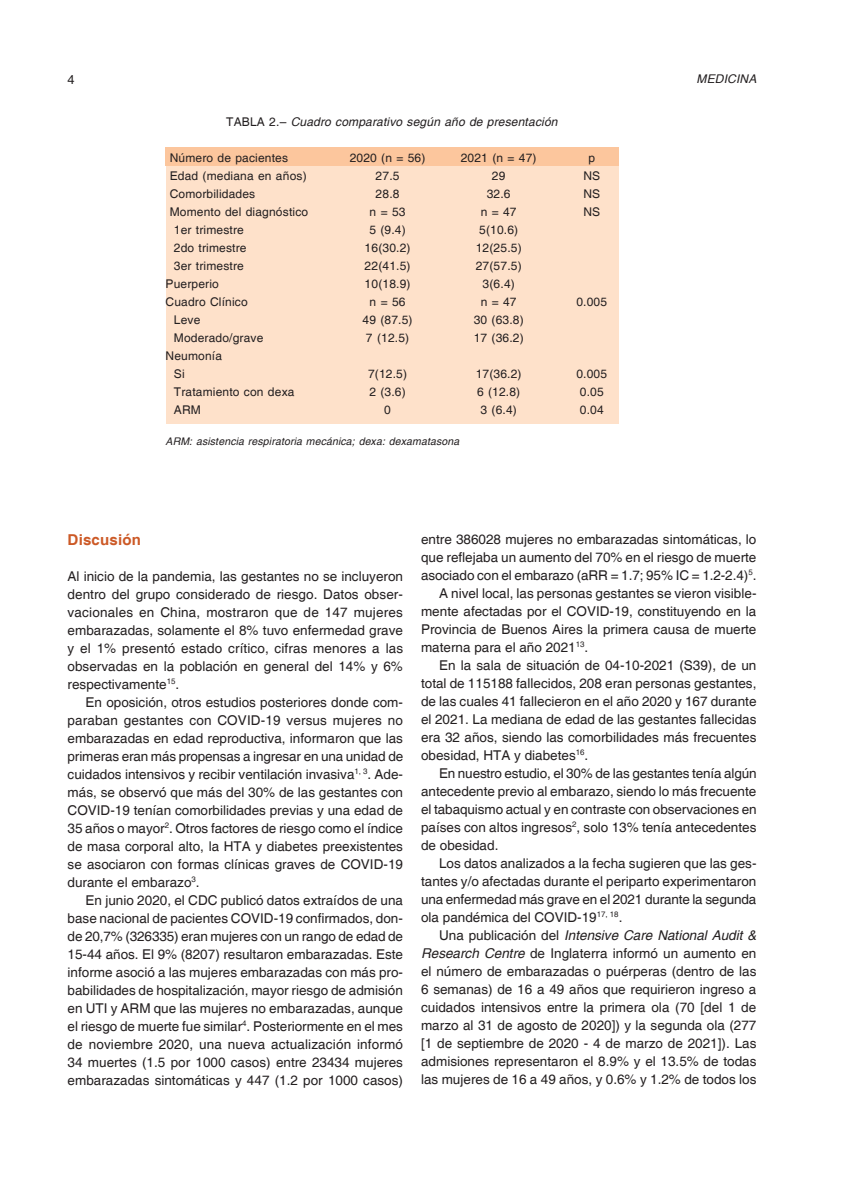
<style>
.page{position:relative;width:851px;height:1191px;background:#fff}
.page>*{position:absolute;margin:0;border:0;box-sizing:border-box;transform-origin:0 0}
.subtit{font:700 15px "Helvetica";letter-spacing:.015em;color:#cc5926}
.texto{font:13.5px/18px "Helvetica";color:#231f20;text-align:justify}
.texto1{font:13.5px/18px "Helvetica";color:#231f20;text-align:justify}
.t1{font:12.75px "Helvetica";color:#231f20}
.tabla{font:12px "Helvetica";letter-spacing:.015em;color:#231f20}
.tablatit{font:italic 12px "Helvetica";letter-spacing:.015em;color:#231f20}
.tablapie{font:italic 10.5px "Helvetica";letter-spacing:.015em;color:#231f20}
.s1{font-style:normal}
.s2{font-style:italic}
</style>
<div class="page">
<div style="left:166px;top:166px;width:452px;height:257px;background:#fee1ca"></div>
<div style="left:165px;top:148px;width:453px;height:18px;background:#fcc69d"></div>
<p class="t1" style="left:67px;top:72px;width:9px">4</p>
<p class="tablatit" style="left:696px;top:72px;width:61px">MEDICINA</p>
<p class="tablatit" style="left:226px;top:114px;width:333px"><span class="s1">TABLA 2.–</span> Cuadro comparativo según año de presentación</p>
<p class="tabla" style="left:170px;top:151px;width:120px">Número de pacientes</p>
<p class="tabla" style="left:349px;top:151px;width:77px">2020 (n = 56)</p>
<p class="tabla" style="left:460px;top:151px;width:77px">2021 (n = 47)</p>
<p class="tabla" style="left:588px;top:151px;width:8px">p</p>
<p class="tabla" style="left:170px;top:169px;width:138px">Edad (mediana en años)</p>
<p class="tabla" style="left:375px;top:169px;width:25px">27.5</p>
<p class="tabla" style="left:492px;top:169px;width:15px">29</p>
<p class="tabla" style="left:583px;top:169px;width:18px">NS</p>
<p class="tabla" style="left:170px;top:187px;width:87px">Comorbilidades</p>
<p class="tabla" style="left:375px;top:187px;width:25px">28.8</p>
<p class="tabla" style="left:486px;top:187px;width:25px">32.6</p>
<p class="tabla" style="left:583px;top:187px;width:18px">NS</p>
<p class="tabla" style="left:170px;top:205px;width:140px">Momento del diagnóstico</p>
<p class="tabla" style="left:369px;top:205px;width:37px">n = 53</p>
<p class="tabla" style="left:480px;top:205px;width:37px">n = 47</p>
<p class="tabla" style="left:583px;top:205px;width:18px">NS</p>
<p class="tabla" style="left:174px;top:223px;width:72px">1er trimestre</p>
<p class="tabla" style="left:369px;top:223px;width:38px">5 (9.4)</p>
<p class="tabla" style="left:479px;top:223px;width:41px">5(10.6)</p>
<p class="tabla" style="left:174px;top:241px;width:74px">2do trimestre</p>
<p class="tabla" style="left:364px;top:241px;width:47px">16(30.2)</p>
<p class="tabla" style="left:475px;top:241px;width:47px">12(25.5)</p>
<p class="tabla" style="left:174px;top:259px;width:72px">3er trimestre</p>
<p class="tabla" style="left:364px;top:259px;width:47px">22(41.5)</p>
<p class="tabla" style="left:475px;top:259px;width:47px">27(57.5)</p>
<p class="tabla" style="left:165px;top:277px;width:55px">Puerperio</p>
<p class="tabla" style="left:364px;top:277px;width:47px">10(18.9)</p>
<p class="tabla" style="left:482px;top:277px;width:34px">3(6.4)</p>
<p class="tabla" style="left:165px;top:295px;width:84px">Cuadro Clínico</p>
<p class="tabla" style="left:369px;top:295px;width:37px">n = 56</p>
<p class="tabla" style="left:480px;top:295px;width:37px">n = 47</p>
<p class="tabla" style="left:576px;top:295px;width:32px">0.005</p>
<p class="tabla" style="left:174px;top:313px;width:28px">Leve</p>
<p class="tabla" style="left:362px;top:313px;width:52px">49 (87.5)</p>
<p class="tabla" style="left:473px;top:313px;width:52px">30 (63.8)</p>
<p class="tabla" style="left:174px;top:331px;width:91px">Moderado/grave</p>
<p class="tabla" style="left:366px;top:331px;width:45px">7 (12.5)</p>
<p class="tabla" style="left:473px;top:331px;width:52px">17 (36.2)</p>
<p class="tabla" style="left:165px;top:349px;width:58px">Neumonía</p>
<p class="tabla" style="left:174px;top:367px;width:12px">Si</p>
<p class="tabla" style="left:368px;top:367px;width:41px">7(12.5)</p>
<p class="tabla" style="left:475px;top:367px;width:47px">17(36.2)</p>
<p class="tabla" style="left:576px;top:367px;width:32px">0.005</p>
<p class="tabla" style="left:174px;top:385px;width:122px">Tratamiento con dexa</p>
<p class="tabla" style="left:369px;top:385px;width:38px">2 (3.6)</p>
<p class="tabla" style="left:477px;top:385px;width:45px">6 (12.8)</p>
<p class="tabla" style="left:579px;top:385px;width:25px">0.05</p>
<p class="tabla" style="left:174px;top:403px;width:28px">ARM</p>
<p class="tabla" style="left:384px;top:403px;width:8px">0</p>
<p class="tabla" style="left:480px;top:403px;width:38px">3 (6.4)</p>
<p class="tabla" style="left:579px;top:403px;width:25px">0.04</p>
<p class="tablapie" style="left:165px;top:435px;width:295px">ARM: asistencia respiratoria mecánica; dexa: dexamatasona</p>
<p class="subtit" style="left:68px;top:530px;width:75px">Discusión</p>
<p class="texto1" style="left:68px;top:567px;width:337px">Al inicio de la pandemia, las gestantes no se incluyeron dentro del grupo considerado de riesgo. Datos obser&shy;vacionales en China, mostraron que de 147 mujeres embarazadas, solamente el 8% tuvo enfermedad grave y el 1% presentó estado crítico, cifras menores a las observadas en la población en general del 14% y 6% respectivamente<sup>15</sup>.</p>
<p class="texto" style="left:68px;top:693px;width:337px;text-indent:18px">En oposición, otros estudios posteriores donde com&shy;paraban gestantes con COVID-19 versus mujeres no embarazadas en edad reproductiva, informaron que las primeras eran más propensas a ingresar en una unidad de cuidados intensivos y recibir ventilación invasiva<sup>1,</sup> <sup>3</sup>. Ade&shy;más, se observó que más del 30% de las gestantes con COVID-19 tenían comorbilidades previas y una edad de 35 años o mayor<sup>2</sup>. Otros factores de riesgo como el índice de masa corporal alto, la HTA y diabetes preexistentes se asociaron con formas clínicas graves de COVID-19 durante el embarazo<sup>3</sup>.</p>
<p class="texto" style="left:68px;top:891px;width:337px;text-indent:18px">En junio 2020, el CDC publicó datos extraídos de una base nacional de pacientes COVID-19 confirmados, don&shy;de 20,7% (326335) eran mujeres con un rango de edad de 15-44 años. El 9% (8207) resultaron embarazadas. Este informe asoció a las mujeres embarazadas con más pro&shy;babilidades de hospitalización, mayor riesgo de admisión en UTI y ARM que las mujeres no embarazadas, aunque el riesgo de muerte fue similar<sup>4</sup>. Posteriormente en el mes de noviembre 2020, una nueva actualización informó 34 muertes (1.5 por 1000 casos) entre 23434 mujeres embarazadas sintomáticas y 447 (1.2 por 1000 casos)</p>
<p class="texto" style="left:421px;top:530px;width:337px">entre 386028 mujeres no embarazadas sintomáticas, lo que reflejaba un aumento del 70% en el riesgo de muerte asociado con el embarazo (aRR = 1.7; 95% IC = 1.2-2.4)<sup>5</sup>.</p>
<p class="texto" style="left:421px;top:584px;width:337px;text-indent:18px">A nivel local, las personas gestantes se vieron visible&shy;mente afectadas por el COVID-19, constituyendo en la Provincia de Buenos Aires la primera causa de muerte materna para el año 2021<sup>13</sup>.</p>
<p class="texto" style="left:421px;top:656px;width:337px;text-indent:18px">En la sala de situación de 04-10-2021 (S39), de un total de 115188 fallecidos, 208 eran personas gestantes, de las cuales 41 fallecieron en el año 2020 y 167 durante el 2021. La mediana de edad de las gestantes fallecidas era 32 años, siendo las comorbilidades más frecuentes obesidad, HTA y diabetes<sup>16</sup>.</p>
<p class="texto" style="left:421px;top:764px;width:337px;text-indent:18px">En nuestro estudio, el 30% de las gestantes tenía algún antecedente previo al embarazo, siendo lo más frecuente el tabaquismo actual y en contraste con observaciones en países con altos ingresos<sup>2</sup>, solo 13% tenía antecedentes de obesidad.</p>
<p class="texto" style="left:421px;top:854px;width:337px;text-indent:18px">Los datos analizados a la fecha sugieren que las ges&shy;tantes y/o afectadas durante el periparto experimentaron una enfermedad más grave en el 2021 durante la segunda ola pandémica del COVID-19<sup>17,</sup> <sup>18</sup>.</p>
<p class="texto" style="left:421px;top:926px;width:337px;text-indent:18px">Una publicación del <span class="s2">Intensive Care National Audit &amp; Research Centre</span> de Inglaterra informó un aumento en el número de embarazadas o puérperas (dentro de las 6 semanas) de 16 a 49 años que requirieron ingreso a cuidados intensivos entre la primera ola (70 [del 1 de marzo al 31 de agosto de 2020]) y la segunda ola (277 [1 de septiembre de 2020 - 4 de marzo de 2021]). Las admisiones representaron el 8.9% y el 13.5% de todas las mujeres de 16 a 49 años, y 0.6% y 1.2% de todos los</p>
</div>
